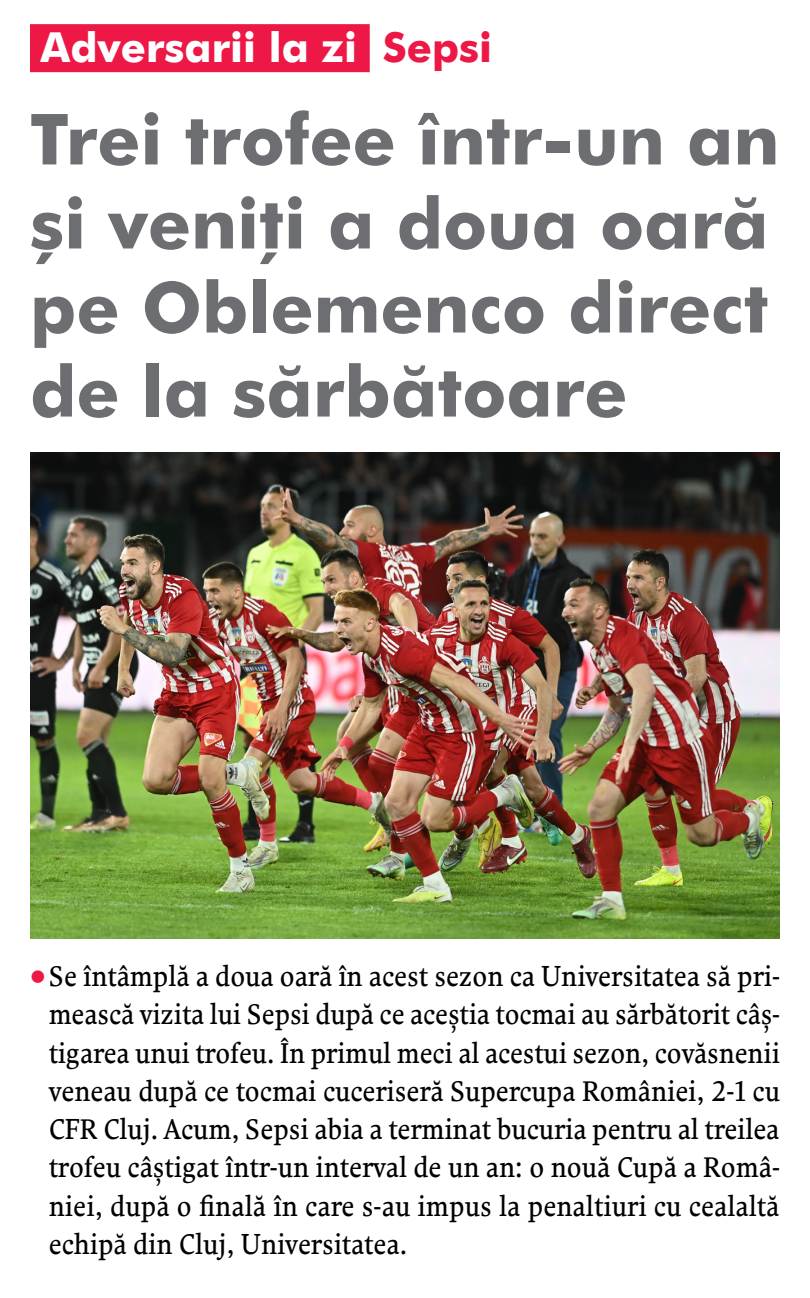
<style>
.page{position:relative;width:810px;height:1298px;background:#fff}
.page>*{position:absolute;margin:0;border:0;box-sizing:border-box;transform-origin:0 0}
.t1{font:700 70.5px/84px "Futura Ro CE";color:#6d6e71}
.t2{font:700 41.25px "Futura Ro CE";color:#fff}
.text_bumb{font:28.5px/38.2px "Comenia Serif Pro Ro CE";color:#000;text-align:justify;scale:.9 1}
.s1{color:#ed1846}
</style>
<div class="page">
<div style="left:30px;top:24px;width:340px;height:48px;background:#ed1846"></div>
<img style="left:30px;top:453px;width:750px;height:486px">
<p class="t2" style="left:41px;top:19px;width:453px">Adversarii la zi <span class="s1">Sepsi</span></p>
<p class="t1" style="left:30px;top:94px;width:751px">Trei trofee într‑un an şi veniţi a doua oară pe Oblemenco direct de la sărbătoare</p>
<p class="text_bumb" style="left:49px;top:956px;width:814px;text-indent:-19px"><span class="s1">•</span>Se întâmplă a doua oară în acest sezon ca Universitatea să pri‑ mească vizita lui Sepsi după ce aceştia tocmai au sărbătorit câş‑ tigarea unui trofeu. În primul meci al acestui sezon, covăsnenii veneau după ce tocmai cuceriseră Supercupa României, 2‑1 cu CFR Cluj. Acum, Sepsi abia a terminat bucuria pentru al treilea trofeu câştigat într‑un interval de un an: o nouă Cupă a Româ‑ niei, după o finală în care s‑au impus la penaltiuri cu cealaltă echipă din Cluj, Universitatea.</p>
</div>
